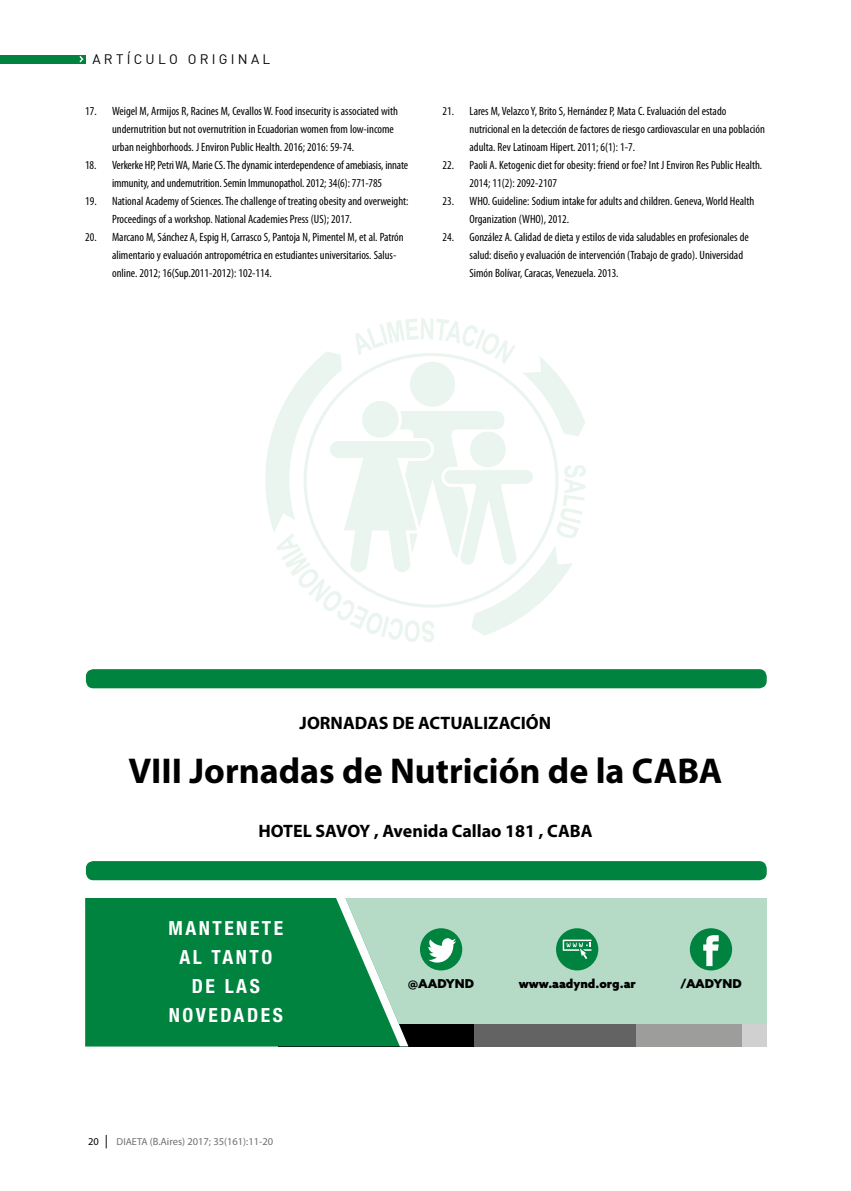
<style>
.page{position:relative;width:851px;height:1191px;background:#fff}
.page>*{position:absolute;margin:0;border:0;box-sizing:border-box;transform-origin:0 0}
.t1{font:700 36px "Myriad Pro";color:#000}
.t2{font:700 condensed 19.5px/29px "Helvetica Neue LT Std";letter-spacing:.13em;color:#fff;text-align:center}
.t3{font:700 18px "Myriad Pro";color:#000}
.t4{font:13.5px "DIN";letter-spacing:.24em;color:#000}
.t5{font:900 12.3px "Azo Sans";color:#000}
.t6{font:condensed 12px/18px "Myriad Pro";color:#000}
.t7{font:10.5px "Myriad Pro";color:#706f6f}
.s1{color:#000}
.s2{font-size:13.5px;color:#000}
.s3{font-size:10.2px}
</style>
<div class="page">
<div style="left:0;top:55px;width:86px;height:9px;background:#00833e"></div>
<svg style="left:79px;top:56px;width:4px;height:6px"></svg>
<svg style="left:265px;top:318px;width:320px;height:324px"></svg>
<div style="left:86px;top:861px;width:680px;height:19px;background:#00833e;border-radius:8px"></div>
<div style="left:86px;top:669px;width:680px;height:19px;background:#00833e;border-radius:8px"></div>
<div style="left:85px;top:898px;width:681px;height:148px;background:#b5dbc7"></div>
<div style="left:642px;top:1023px;width:124px;height:23px;background:#d0d0d0"></div>
<div style="left:512px;top:1023px;width:229px;height:23px;background:#9d9d9c"></div>
<div style="left:388px;top:1023px;width:247px;height:23px;background:#646363"></div>
<div style="left:278px;top:1023px;width:195px;height:23px;background:#000"></div>
<div style="left:556px;top:928px;width:42px;height:42px;background:#00833e;border-radius:50%"></div>
<svg style="left:562px;top:939px;width:29px;height:20px"></svg>
<div style="left:420px;top:928px;width:42px;height:42px;background:#00833e;border-radius:50%"></div>
<svg style="left:428px;top:938px;width:28px;height:24px"></svg>
<div style="left:689px;top:928px;width:43px;height:42px;background:#00833e;border-radius:50%"></div>
<svg style="left:703px;top:935px;width:15px;height:31px"></svg>
<div style="left:85px;top:898px;width:251px;height:148px;background:#00833e"></div>
<svg style="left:336px;top:898px;width:72px;height:148px"></svg>
<p class="t4" style="left:92px;top:51px;width:179px">ARTÍCULO ORIGINAL</p>
<p class="t6" style="left:112px;top:103px;width:287px;text-indent:-27px">17. Weigel M, Armijos R, Racines M, Cevallos W. Food insecurity is associated with undernutrition but not overnutrition in Ecuadorian women from low-income urban neighborhoods. J Environ Public Health. 2016; 2016: 59-74.</p>
<p class="t6" style="left:85px;top:157px;width:325px;text-align:center">18. Verkerke HP, Petri WA, Marie CS. The dynamic interdependence of amebiasis, innate immunity, and undernutrition. Semin Immunopathol. 2012; 34(6): 771-785</p>
<p class="t6" style="left:112px;top:193px;width:298px;text-indent:-27px">19. National Academy of Sciences. The challenge of treating obesity and overweight:<br>Proceedings of a workshop. National Academies Press (US); 2017.</p>
<p class="t6" style="left:112px;top:229px;width:293px;text-indent:-27px">20. Marcano M, Sánchez A, Espig H, Carrasco S, Pantoja N, Pimentel M, et al. Patrón alimentario y evaluación antropométrica en estudiantes universitarios. Salus&shy;online. 2012; 16(Sup.2011-2012): 102-114.</p>
<p class="t6" style="left:469px;top:103px;width:297px;text-indent:-27px">21. Lares M, Velazco Y, Brito S, Hernández P, Mata C. Evaluación del estado nutricional en la detección de factores de riesgo cardiovascular en una población adulta. Rev Latinoam Hipert. 2011; 6(1): 1-7.</p>
<p class="t6" style="left:469px;top:157px;width:294px;text-indent:-27px">22. Paoli A. Ketogenic diet for obesity: friend or foe? Int J Environ Res Public Health.<br>2014; 11(2): 2092-2107</p>
<p class="t6" style="left:469px;top:193px;width:286px;text-indent:-27px">23. WHO. Guideline: Sodium intake for adults and children. Geneva, World Health<br>Organization (WHO), 2012.</p>
<p class="t6" style="left:469px;top:229px;width:281px;text-indent:-27px">24. González A. Calidad de dieta y estilos de vida saludables en profesionales de salud: diseño y evaluación de intervención (Trabajo de grado). Universidad<br>Simón Bolívar, Caracas, Venezuela. 2013.</p>
<h3 class="t3" style="left:299px;top:712px;width:253px">JORNADAS DE ACTUALIZACIÓN</h3>
<h1 class="t1" style="left:128px;top:750px;width:595px">VIII Jornadas de Nutrición de la CABA</h1>
<h3 class="t3" style="left:258px;top:820px;width:335px">HOTEL SAVOY , Avenida Callao 181 , CABA</h3>
<h2 class="t2" style="left:168px;top:913px;width:116px">MANTENETE<br>AL TANTO<br>DE LAS<br>NOVEDADES</h2>
<p class="t7" style="left:88px;top:1135px;width:186px"><span class="s1">20</span> <span class="s2">|</span> <span class="s3">DIAETA</span> (B.Aires) 2017; 35(161):11-20</p>
<p class="t5" style="left:408px;top:975px;width:68px">@AADYND</p>
<p class="t5" style="left:518px;top:975px;width:119px">www.aadynd.org.ar</p>
<p class="t5" style="left:680px;top:975px;width:63px">/AADYND</p>
</div>
